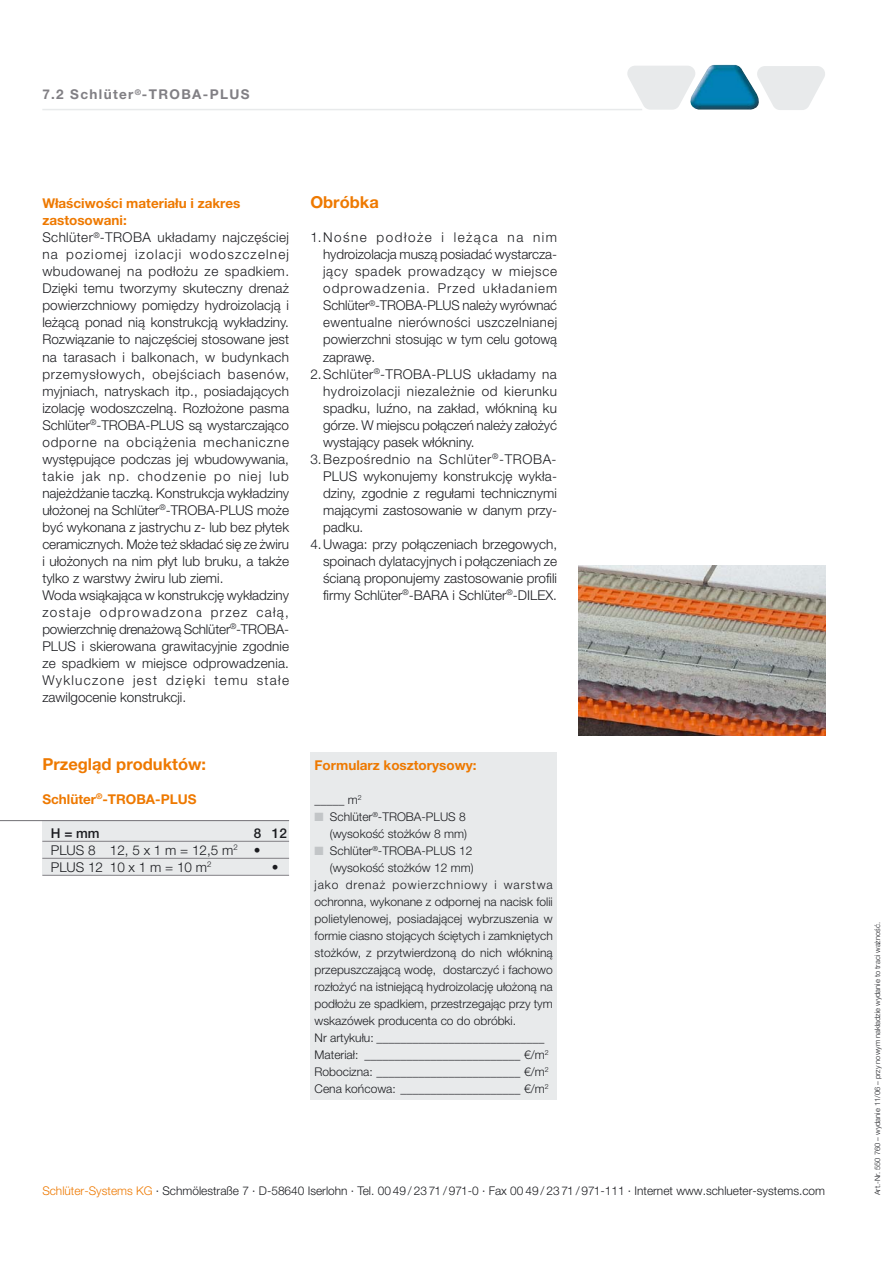
<style>
.page{position:relative;width:893px;height:1263px;background:#fff}
.page>*{position:absolute;margin:0;border:0;box-sizing:border-box;transform-origin:0 0}
.t1{font:700 16.5px "Helvetica Neue LT Pro";color:#ee7900}
.t2{font:300 13.5px/17px "Helvetica Neue LT Pro";color:#1b1c20;text-align:justify}
.t3{font:700 13.5px "Helvetica Neue LT Pro";color:#ee7900}
.t4{font:700 13.5px "Helvetica Neue LT Pro";letter-spacing:.1em;color:#817f84}
.t5{font:500 13.5px "Helvetica Neue LT Pro";color:#1b1c20}
.t6{font:300 12px/17px "Helvetica Neue LT Pro";color:#1b1c20;text-align:right}
.t7{font:300 12px "Helvetica Neue LT Pro";letter-spacing:.08em;color:#1b1c20}
.t8{font:300 7.5px "Helvetica Neue LT Pro";color:#1b1c20}
.s1{font-weight:700;color:#ee7900}
.s2{font-weight:500}
.s3{color:#c2c5c7}
.s4{color:#ee7900}
</style>
<div class="page">
<div style="left:310px;top:753px;width:247px;height:347px;background:#e8eaeb"></div>
<hr style="left:42px;top:109px;width:600px;height:1px;background:#e8eaeb">
<svg style="left:627px;top:65px;width:198px;height:45px"></svg>
<img style="left:578px;top:566px;width:247px;height:170px">
<div style="left:42px;top:821px;width:247px;height:54px;background:#e8eaeb"></div>
<hr style="left:0;top:820px;width:289px;height:1px;background:#817f84">
<hr style="left:42px;top:841px;width:247px;height:1px;background:#817f84">
<hr style="left:42px;top:858px;width:247px;height:1px;background:#817f84">
<hr style="left:42px;top:875px;width:247px;height:1px;background:#817f84">
<p class="t4" style="left:42px;top:89px;width:209px">7.2 Schlüter<sup>®</sup>-TROBA-PLUS</p>
<p class="t2" style="left:42px;top:196px;width:248px;text-align:left"><span class="s1">Właściwości materiału i zakres zastosowani:<br></span>Schlüter<sup>®</sup>-TROBA układamy najczęściej na poziomej izolacji wodoszczelnej wbudowanej na podłożu ze spadkiem.<br>Dzięki temu tworzymy skuteczny drenaż powierzchniowy pomiędzy hydroizolacją i leżącą ponad nią konstrukcją wykładziny.<br>Rozwiązanie to najczęściej stosowane jest na tarasach i balkonach, w budynkach przemysłowych, obejściach basenów, myjniach, natryskach itp., posiadających izolację wodoszczelną. Rozłożone pasma Schlüter<sup>®</sup>-TROBA-PLUS są wystarczająco odporne na obciążenia mechaniczne występujące podczas jej wbudowywania, takie jak np. chodzenie po niej lub najeżdżanie taczką. Konstrukcja wykładziny ułożonej na Schlüter<sup>®</sup>-TROBA-PLUS może być wykonana z jastrychu z- lub bez płytek ceramicznych. Może też składać się ze żwiru i ułożonych na nim płyt lub bruku, a także tylko z warstwy żwiru lub ziemi.<br>Woda wsiąkająca w konstrukcję wykładziny zostaje odprowadzona przez całą, powierzchnię drenażową Schlüter<sup>®</sup>-TROBA-PLUS i skierowana grawitacyjnie zgodnie ze spadkiem w miejsce odprowadzenia.<br>Wykluczone jest dzięki temu stałe zawilgocenie konstrukcji.</p>
<p class="t1" style="left:42px;top:758px;width:165px">Przegląd produktów:</p>
<p class="t3" style="left:42px;top:794px;width:156px">Schlüter<sup>®</sup>-TROBA-PLUS</p>
<p class="t5" style="left:51px;top:828px;width:50px">H = mm</p>
<p class="t2" style="left:51px;top:826px;width:238px;text-align:left;text-indent:203px"><span class="s2">8 12<br></span>PLUS 8 12, 5 x 1 m = 12,5 m<sup>2</sup> •<br>PLUS 12 10 x 1 m = 10 m<sup>2</sup></p>
<p class="t2" style="left:272px;top:860px;width:8px">•</p>
<p class="t1" style="left:310px;top:197px;width:70px">Obróbka</p>
<p class="t2" style="left:323px;top:230px;width:235px;text-indent:-13px">1. Nośne podłoże i leżąca na nim hydroizolacja muszą posiadać wystarcza&shy;jący spadek prowadzący w miejsce odprowadzenia. Przed układaniem Schlüter<sup>®</sup>-TROBA-PLUS należy wyrównać ewentualne nierówności uszczelnianej powierzchni stosując w tym celu gotową zaprawę.</p>
<p class="t2" style="left:323px;top:366px;width:235px;text-indent:-13px">2. Schlüter<sup>®</sup>-TROBA-PLUS układamy na hydroizolacji niezależnie od kierunku spadku, luźno, na zakład, włókniną ku górze. W miejscu połączeń należy założyć wystający pasek włókniny.</p>
<p class="t2" style="left:323px;top:451px;width:235px;text-indent:-13px">3. Bezpośrednio na Schlüter<sup>®</sup>-TROBA-PLUS wykonujemy konstrukcję wykła&shy;dziny, zgodnie z regułami technicznymi mającymi zastosowanie w danym przy&shy;padku.</p>
<p class="t2" style="left:323px;top:536px;width:235px;text-indent:-13px">4. Uwaga: przy połączeniach brzegowych, spoinach dylatacyjnych i połączeniach ze ścianą proponujemy zastosowanie profili firmy Schlüter<sup>®</sup>-BARA i Schlüter<sup>®</sup>-DILEX.</p>
<p class="t3" style="left:314px;top:760px;width:163px">Formularz kosztorysowy:</p>
<p class="t6" style="left:314px;top:792px;width:49px">_____ m<sup>2</sup></p>
<p class="t6" style="left:314px;top:809px;width:154px"><span class="s3">■</span> Schlüter<sup>®</sup>-TROBA-PLUS 8 (wysokość stożków 8 mm)</p>
<p class="t6" style="left:314px;top:843px;width:159px"><span class="s3">■</span> Schlüter<sup>®</sup>-TROBA-PLUS 12</p>
<p class="t6" style="left:330px;top:860px;width:145px">(wysokość stożków 12 mm)</p>
<p class="t7" style="left:314px;top:880px;width:240px">jako drenaż powierzchniowy i warstwa</p>
<p class="t6" style="left:314px;top:894px;width:240px">ochronna, wykonane z odpornej na nacisk folii</p>
<p class="t6" style="left:314px;top:911px;width:240px">polietylenowej, posiadającej wybrzuszenia w</p>
<p class="t6" style="left:314px;top:928px;width:240px">formie ciasno stojących ściętych i zamkniętych</p>
<p class="t6" style="left:314px;top:945px;width:240px">stożków, z przytwierdzoną do nich włókniną</p>
<p class="t6" style="left:314px;top:962px;width:240px">przepuszczającą wodę, dostarczyć i fachowo</p>
<p class="t6" style="left:314px;top:979px;width:240px">rozłożyć na istniejącą hydroizolację ułożoną na</p>
<p class="t6" style="left:314px;top:996px;width:240px">podłożu ze spadkiem, przestrzegając przy tym</p>
<p class="t6" style="left:314px;top:1013px;width:203px">wskazówek producenta co do obróbki.</p>
<p class="t6" style="left:314px;top:1030px;width:231px">Nr artykułu: ____________________________</p>
<p class="t6" style="left:314px;top:1047px;width:235px">Materiał: __________________________ €/m<sup>2</sup></p>
<p class="t6" style="left:314px;top:1064px;width:235px">Robocizna: ________________________ €/m<sup>2</sup></p>
<p class="t6" style="left:314px;top:1081px;width:235px">Cena końcowa: ____________________ €/m<sup>2</sup></p>
<p class="t6" style="left:42px;top:1183px;width:784px"><span class="s4">Schlüter-Systems KG</span> · Schmölestraße 7 · D-58640 Iserlohn · Tel. 00 49 / 23 71 / 971-0 · Fax 00 49 / 23 71 / 971-111 · Internet www.schlueter-systems.com</p>
<p class="t8" style="left:874px;top:1195px;width:275px;rotate:-90deg">Art.-Nr. 550 760 – wydanie 11/06 – przy nowym nakładzie wydanie to traci ważność.</p>
</div>
